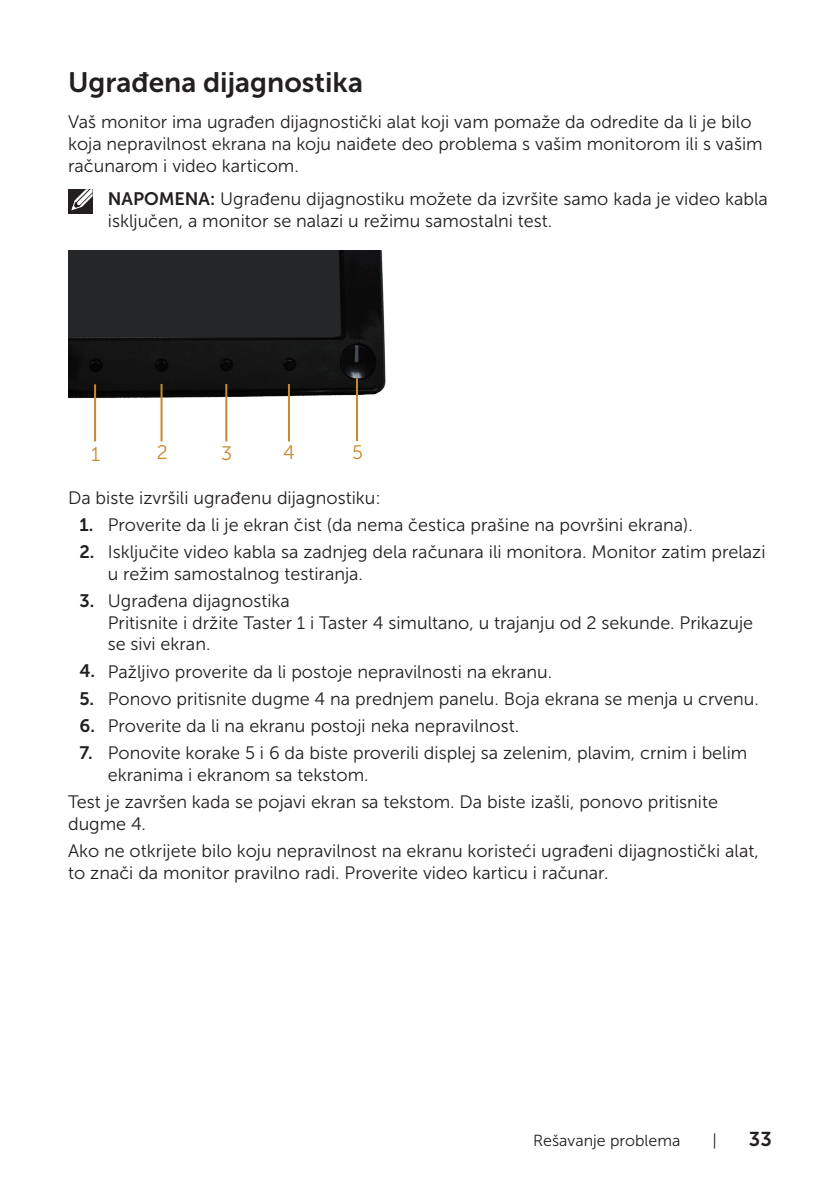
<style>
.page{position:relative;width:840px;height:1191px;background:#fff}
.page>*{position:absolute;margin:0;border:0;box-sizing:border-box;transform-origin:0 0}
.Head_2{font:28px "Museo Sans For Dell 700";color:#231f20}
.t1{font:20px "Museo Sans For Dell 700";color:#231f20}
.t2{font:19.6px "Museo Sans For Dell 300";color:#c78830}
.text{font:18px/21.6px "Museo Sans For Dell 300";color:#231f20}
.t3{font:16px "Museo Sans For Dell 300";color:#231f20}
.s1{font-family:"Museo Sans For Dell 700"}
</style>
<div class="page">
<div style="left:68px;top:189px;width:24px;height:25px;background:#231f20"></div>
<svg style="left:71px;top:189px;width:22px;height:22px"></svg>
<img style="left:68px;top:250px;width:318px;height:150px">
<hr style="left:225px;top:384px;width:2px;height:57px;background:#c78830">
<hr style="left:288px;top:384px;width:2px;height:57px;background:#c78830">
<hr style="left:160px;top:384px;width:2px;height:57px;background:#c78830">
<hr style="left:356px;top:378px;width:2px;height:63px;background:#c78830">
<hr style="left:94px;top:384px;width:2px;height:57px;background:#c78830">
<p class="Head_2" style="left:68px;top:67px;width:296px">Ugrađena dijagnostika</p>
<p class="text" style="left:68px;top:111px;width:695px">Vaš monitor ima ugrađen dijagnostički alat koji vam pomaže da odredite da li je bilo koja nepravilnost ekrana na koju naiđete deo problema s vašim monitorom ili s vašim računarom i video karticom.</p>
<p class="text" style="left:108px;top:188px;width:661px"><span class="s1">NAPOMENA:</span> Ugrađenu dijagnostiku možete da izvršite samo kada je video kabla isključen, a monitor se nalazi u režimu samostalni test.</p>
<p class="t2" style="left:91px;top:443px;width:11px">1</p>
<p class="t2" style="left:157px;top:442px;width:13px">2</p>
<p class="t2" style="left:221px;top:442px;width:12px">3</p>
<p class="t2" style="left:283px;top:442px;width:13px">4</p>
<p class="t2" style="left:352px;top:442px;width:12px">5</p>
<p class="text" style="left:68px;top:487px;width:314px">Da biste izvršili ugrađenu dijagnostiku:</p>
<p class="text" style="left:79px;top:514px;width:614px"><span class="s1">1.</span> Proverite da li je ekran čist (da nema čestica prašine na površini ekrana).</p>
<p class="text" style="left:108px;top:541px;width:658px;text-indent:-28px"><span class="s1">2.</span> Isključite video kabla sa zadnjeg dela računara ili monitora. Monitor zatim prelazi u režim samostalnog testiranja.</p>
<p class="text" style="left:108px;top:590px;width:646px;text-indent:-28px"><span class="s1">3.</span> Ugrađena dijagnostika<br>Pritisnite i držite Taster 1 i Taster 4 simultano, u trajanju od 2 sekunde. Prikazuje se sivi ekran.</p>
<p class="text" style="left:79px;top:660px;width:474px"><span class="s1">4.</span> Pažljivo proverite da li postoje nepravilnosti na ekranu.</p>
<p class="text" style="left:79px;top:688px;width:680px"><span class="s1">5.</span> Ponovo pritisnite dugme 4 na prednjem panelu. Boja ekrana se menja u crvenu.</p>
<p class="text" style="left:79px;top:715px;width:441px"><span class="s1">6.</span> Proverite da li na ekranu postoji neka nepravilnost.</p>
<p class="text" style="left:108px;top:742px;width:640px;text-indent:-28px"><span class="s1">7.</span> Ponovite korake 5 i 6 da biste proverili displej sa zelenim, plavim, crnim i belim ekranima i ekranom sa tekstom.</p>
<p class="text" style="left:68px;top:791px;width:651px">Test je završen kada se pojavi ekran sa tekstom. Da biste izašli, ponovo pritisnite dugme 4.</p>
<p class="text" style="left:68px;top:840px;width:691px">Ako ne otkrijete bilo koju nepravilnost na ekranu koristeći ugrađeni dijagnostički alat, to znači da monitor pravilno radi. Proverite video karticu i računar.</p>
<p class="t3" style="left:533px;top:1131px;width:149px">Rešavanje problema</p>
<p class="t3" style="left:712px;top:1131px;width:6px">|</p>
<p class="t1" style="left:748px;top:1127px;width:24px">33</p>
</div>
